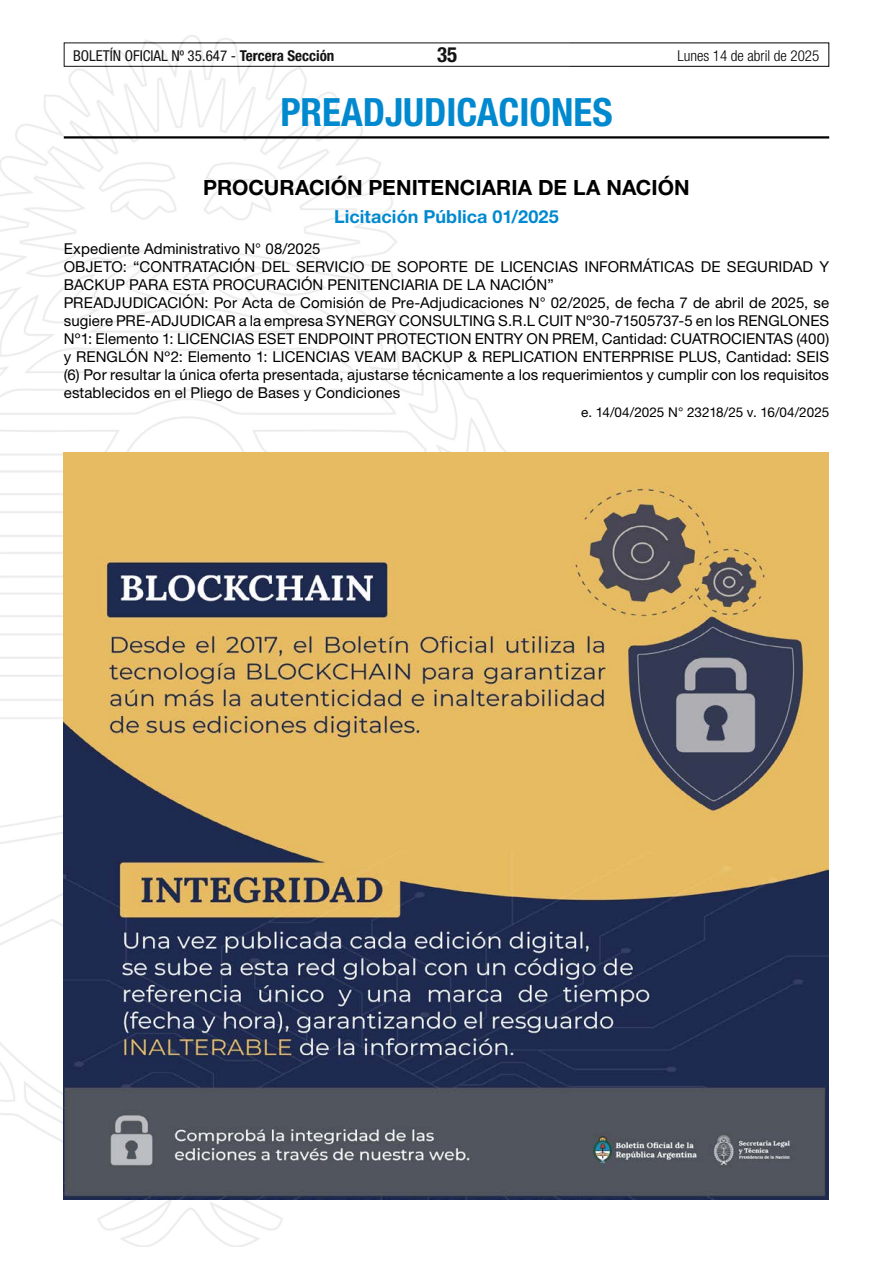
<style>
.page{position:relative;width:893px;height:1263px;background:#fff}
.page>*{position:absolute;margin:0;border:0;box-sizing:border-box;transform-origin:0 0}
.t1{font:700 condensed 39px "Helvetica Neue LT Std";color:#0089cf}
.t2{font:700 21px "Helvetica Neue LT Std";color:#000}
.t3{font:700 condensed 21px "Helvetica Neue LT Std";color:#000}
.t4{font:700 18px "Helvetica Neue LT Std";letter-spacing:.005em;color:#0089cf}
.t5{font:15px/18px "Helvetica Neue LT Std";letter-spacing:.005em;color:#000}
.t6{font:condensed 15px "Helvetica Neue LT Std";color:#000}
.t7{font:300 condensed 15px "Helvetica Neue LT Std";color:#000}
.t8{font:13.5px "Helvetica Neue LT Std";letter-spacing:-.005em;color:#000}
.s1{font-weight:700}
</style>
<div class="page">
<div style="left:64px;top:43px;width:765px;height:24px;border:1px solid #000"></div>
<img style="left:0;top:35px;width:569px;height:1211px">
<hr style="left:64px;top:136px;width:765px;height:3px;background:#000">
<img style="left:63px;top:453px;width:765px;height:746px">
<p class="t6" style="left:73px;top:47px;width:263px">BOLETÍN OFICIAL Nº 35.647 - <span class="s1">Tercera Sección</span></p>
<h2 class="t3" style="left:437px;top:42px;width:22px">35</h2>
<p class="t7" style="left:677px;top:47px;width:143px">Lunes 14 de abril de 2025</p>
<h1 class="t1" style="left:280px;top:88px;width:334px">PREADJUDICACIONES</h1>
<h2 class="t2" style="left:203px;top:174px;width:488px">PROCURACIÓN PENITENCIARIA DE LA NACIÓN</h2>
<p class="t4" style="left:334px;top:205px;width:226px">Licitación Pública 01/2025</p>
<p class="t5" style="left:64px;top:239px;width:767px">Expediente Administrativo N° 08/2025<br>OBJETO: “CONTRATACIÓN DEL SERVICIO DE SOPORTE DE LICENCIAS INFORMÁTICAS DE SEGURIDAD Y BACKUP PARA ESTA PROCURACIÓN PENITENCIARIA DE LA NACIÓN”<br>PREADJUDICACIÓN: Por Acta de Comisión de Pre-Adjudicaciones N° 02/2025, de fecha 7 de abril de 2025, se sugiere PRE-ADJUDICAR a la empresa SYNERGY CONSULTING S.R.L CUIT Nº30-71505737-5 en los RENGLONES Nº1: Elemento 1: LICENCIAS ESET ENDPOINT PROTECTION ENTRY ON PREM, Cantidad: CUATROCIENTAS (400) y RENGLÓN Nº2: Elemento 1: LICENCIAS VEAM BACKUP &amp; REPLICATION ENTERPRISE PLUS, Cantidad: SEIS (6) Por resultar la única oferta presentada, ajustarse técnicamente a los requerimientos y cumplir con los requisitos establecidos en el Pliego de Bases y Condiciones</p>
<p class="t8" style="left:581px;top:404px;width:249px">e. 14/04/2025 N° 23218/25 v. 16/04/2025</p>
</div>
